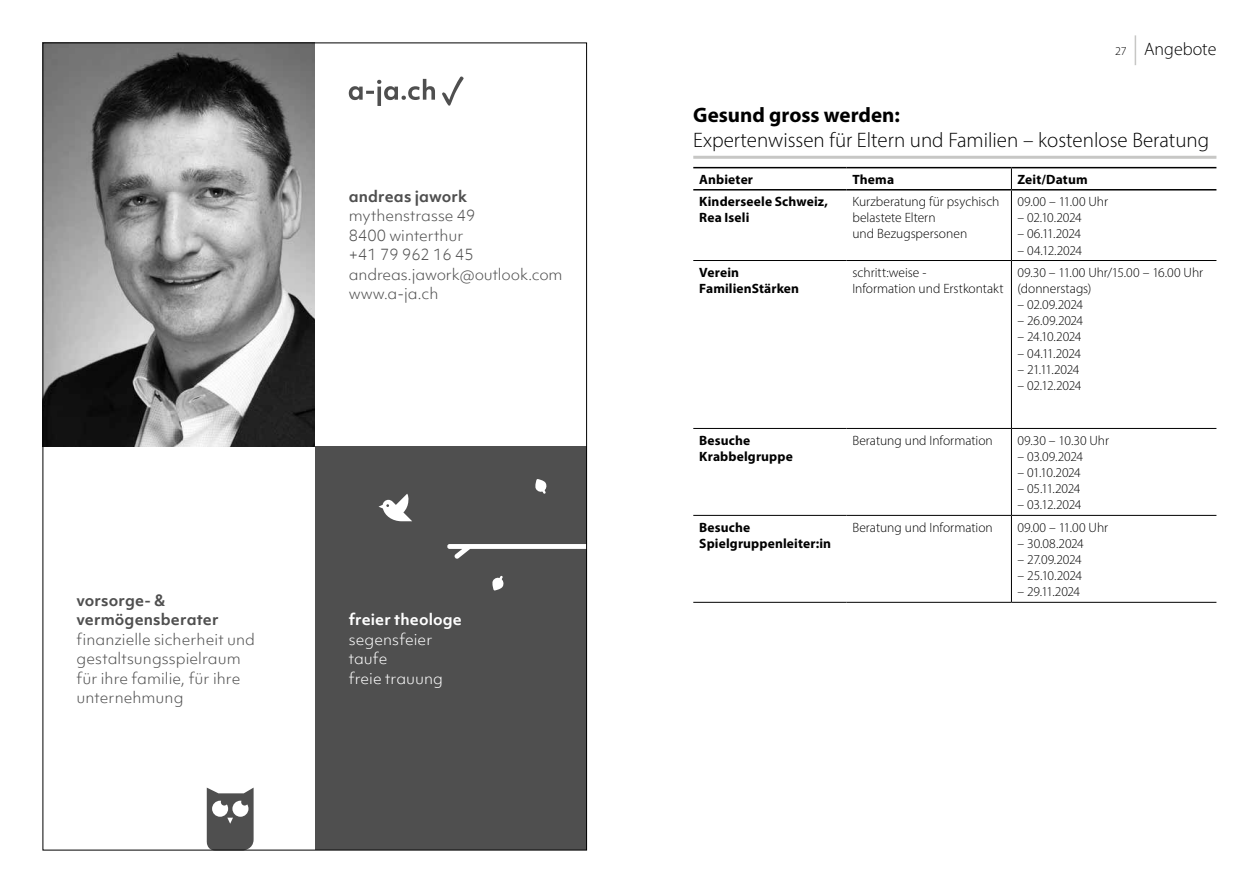
<style>
.page{position:relative;width:1259px;height:893px;background:#fff}
.page>*{position:absolute;margin:0;border:0;box-sizing:border-box;transform-origin:0 0}
.t1{font:300 21px "Myriad Pro";color:#000}
.t2{font:700 21px "Myriad Pro";color:#000}
.t3{font:300 18px "Myriad Pro";color:#000}
.t4{font:300 15px/19.5px "Objektiv Mk 1";color:#4f4f4f}
.t5{font:700 15px/19.5px "Objektiv Mk 1";letter-spacing:.01em;color:#4f4f4f}
.t6{font:300 15px/19.5px "Objektiv Mk 1";color:#fff}
.t7{font:700 15px "Objektiv Mk 1";letter-spacing:.01em;color:#fff}
.t8{font:300 13.5px/16.2px "Myriad Pro";letter-spacing:-.005em;color:#000}
.t9{font:700 13.5px/16.2px "Myriad Pro";letter-spacing:.01em;color:#000}
.s1{font-size:12px}
</style>
<div class="page">
<img style="left:45px;top:45px;width:270px;height:401px">
<svg style="left:349px;top:79px;width:86px;height:27px"></svg>
<svg style="left:442px;top:76px;width:21px;height:30px"></svg>
<div style="left:315px;top:446px;width:271px;height:404px;background:#4f4f4f"></div>
<svg style="left:447px;top:544px;width:138px;height:15px"></svg>
<svg style="left:535px;top:479px;width:12px;height:15px"></svg>
<svg style="left:492px;top:576px;width:12px;height:14px"></svg>
<svg style="left:378px;top:494px;width:34px;height:27px"></svg>
<svg style="left:206px;top:788px;width:48px;height:60px"></svg>
<hr style="left:693px;top:156px;width:523px;height:3px;background:#c7c7c5">
<svg style="left:1011px;top:168px;width:1px;height:21px"></svg>
<hr style="left:1011px;top:191px;width:1px;height:69px;background:#000">
<hr style="left:1011px;top:261px;width:1px;height:167px;background:#000">
<hr style="left:1011px;top:429px;width:1px;height:86px;background:#000">
<hr style="left:1011px;top:516px;width:1px;height:86px;background:#000">
<hr style="left:693px;top:260px;width:153px;height:1px;background:#000">
<hr style="left:846px;top:260px;width:165px;height:1px;background:#000">
<hr style="left:1011px;top:260px;width:205px;height:1px;background:#000">
<hr style="left:693px;top:428px;width:153px;height:1px;background:#000">
<hr style="left:846px;top:428px;width:165px;height:1px;background:#000">
<hr style="left:1011px;top:428px;width:205px;height:1px;background:#000">
<hr style="left:693px;top:515px;width:153px;height:1px;background:#000">
<hr style="left:846px;top:515px;width:165px;height:1px;background:#000">
<hr style="left:1011px;top:515px;width:205px;height:1px;background:#000">
<hr style="left:693px;top:602px;width:153px;height:1px;background:#000">
<hr style="left:846px;top:602px;width:165px;height:1px;background:#000">
<hr style="left:1011px;top:602px;width:205px;height:1px;background:#000">
<hr style="left:693px;top:167px;width:153px;height:1px;background:#000">
<hr style="left:846px;top:167px;width:165px;height:1px;background:#000">
<hr style="left:1011px;top:167px;width:205px;height:1px;background:#000">
<hr style="left:693px;top:189px;width:153px;height:2px;background:#000">
<hr style="left:846px;top:189px;width:165px;height:2px;background:#000">
<hr style="left:1011px;top:189px;width:205px;height:2px;background:#000">
<hr style="left:1134px;top:35px;width:2px;height:30px;background:#c7c7c5">
<p class="t5" style="left:349px;top:186px;width:120px">andreas jawork</p>
<p class="t4" style="left:349px;top:206px;width:215px">mythenstrasse 49<br>8400 winterthur<br>+41 79 962 16 45 andreas.jawork@outlook.com www.a-ja.ch</p>
<p class="t5" style="left:77px;top:590px;width:144px">vorsorge- &amp; vermögensberater</p>
<p class="t4" style="left:77px;top:629px;width:180px">finanzielle sicherheit und gestaltsungsspielraum für ihre familie, für ihre unternehmung</p>
<p class="t7" style="left:349px;top:609px;width:115px">freier theologe</p>
<p class="t6" style="left:349px;top:629px;width:96px">segensfeier taufe<br>freie trauung</p>
<h2 class="t3" style="left:1115px;top:39px;width:103px"><span class="s1">27</span> Angebote</h2>
<h1 class="t2" style="left:693px;top:101px;width:208px">Gesund gross werden:</h1>
<h1 class="t1" style="left:693px;top:128px;width:517px">Expertenwissen für Eltern und Familien – kostenlose Beratung</h1>
<p class="t9" style="left:699px;top:171px;width:55px">Anbieter</p>
<p class="t9" style="left:852px;top:171px;width:43px">Thema</p>
<p class="t9" style="left:1017px;top:171px;width:72px">Zeit/Datum</p>
<p class="t9" style="left:699px;top:193px;width:130px">Kinderseele Schweiz,<br>Rea Iseli</p>
<p class="t8" style="left:852px;top:193px;width:149px">Kurzberatung für psychisch belastete Eltern<br>und Bezugspersonen</p>
<p class="t8" style="left:1017px;top:193px;width:92px">09.00 – 11.00 Uhr</p>
<p class="t8" style="left:1017px;top:209px;width:66px">– 02.10.2024</p>
<p class="t8" style="left:1017px;top:226px;width:65px">– 06.11.2024</p>
<p class="t8" style="left:1017px;top:242px;width:66px">– 04.12.2024</p>
<p class="t9" style="left:699px;top:264px;width:101px">Verein<br>FamilienStärken</p>
<p class="t8" style="left:852px;top:264px;width:153px">schritt:weise -<br>Information und Erstkontakt</p>
<p class="t8" style="left:1017px;top:264px;width:187px">09.30 – 11.00 Uhr/15.00 – 16.00 Uhr (donnerstags)</p>
<p class="t8" style="left:1017px;top:296px;width:67px">– 02.09.2024</p>
<p class="t8" style="left:1017px;top:312px;width:67px">– 26.09.2024</p>
<p class="t8" style="left:1017px;top:329px;width:65px">– 24.10.2024</p>
<p class="t8" style="left:1017px;top:345px;width:65px">– 04.11.2024</p>
<p class="t8" style="left:1017px;top:361px;width:63px">– 21.11.2024</p>
<p class="t8" style="left:1017px;top:377px;width:65px">– 02.12.2024</p>
<p class="t9" style="left:699px;top:431px;width:95px">Besuche<br>Krabbelgruppe</p>
<p class="t8" style="left:852px;top:432px;width:142px">Beratung und Information</p>
<p class="t8" style="left:1017px;top:432px;width:93px">09.30 – 10.30 Uhr</p>
<p class="t8" style="left:1017px;top:448px;width:67px">– 03.09.2024</p>
<p class="t8" style="left:1017px;top:464px;width:65px">– 01.10.2024</p>
<p class="t8" style="left:1017px;top:480px;width:64px">– 05.11.2024</p>
<p class="t8" style="left:1017px;top:497px;width:65px">– 03.12.2024</p>
<p class="t9" style="left:699px;top:518px;width:133px">Besuche<br>Spielgruppenleiter:in</p>
<p class="t8" style="left:852px;top:519px;width:142px">Beratung und Information</p>
<p class="t8" style="left:1017px;top:519px;width:92px">09.00 – 11.00 Uhr</p>
<p class="t8" style="left:1017px;top:535px;width:68px">– 30.08.2024</p>
<p class="t8" style="left:1017px;top:551px;width:66px">– 27.09.2024</p>
<p class="t8" style="left:1017px;top:567px;width:66px">– 25.10.2024</p>
<p class="t8" style="left:1017px;top:584px;width:64px">– 29.11.2024</p>
</div>
